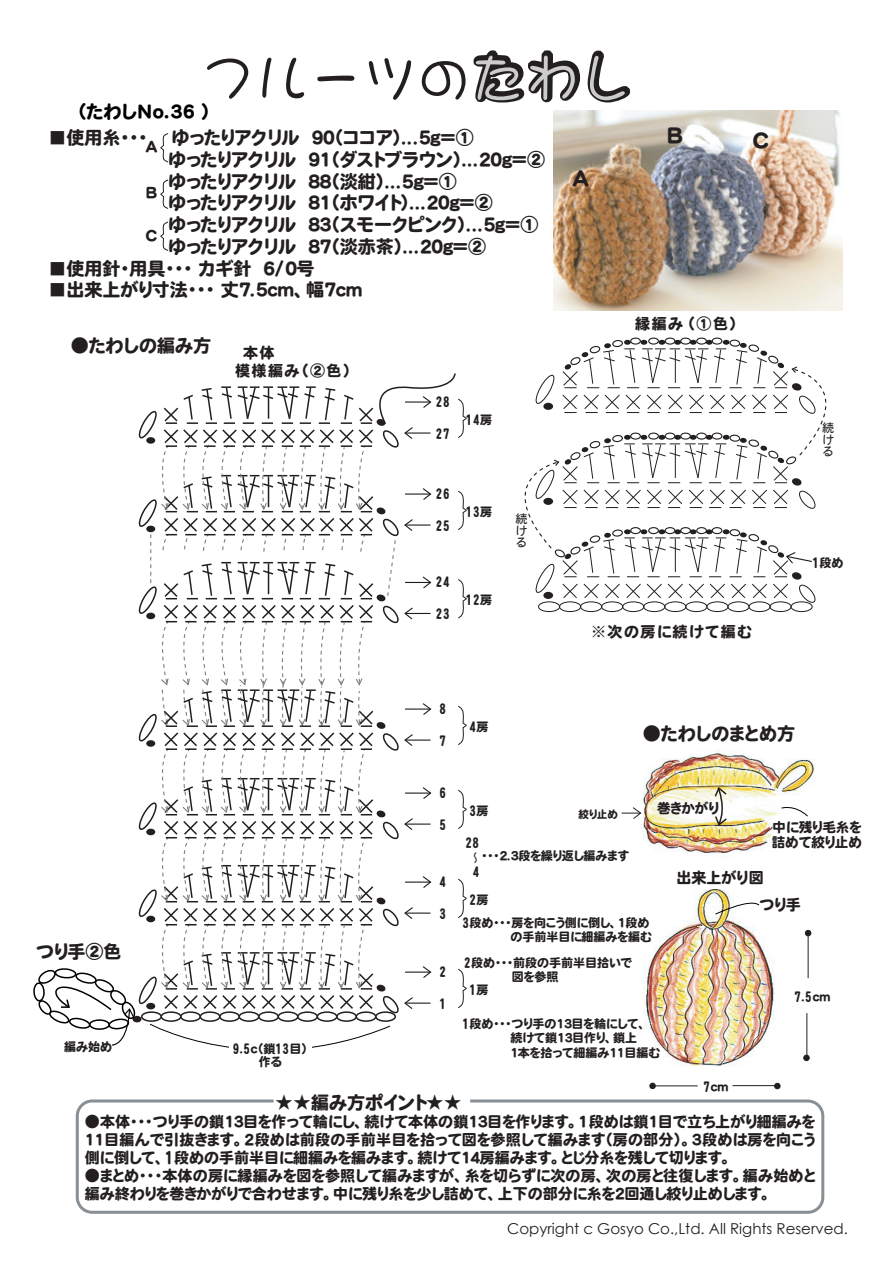
<style>
.page{position:relative;width:893px;height:1263px;background:#fff}
.page>*{position:absolute;margin:0;border:0;box-sizing:border-box;transform-origin:0 0}
.t1{font:54px "DF Maru Moji SL WIN RKSJ H";color:#231f20}
.t2{font:21px "HGP Heisei Marugothictai W8";color:#231f20}
.t3{font:18px/21.8px "HGP Heisei Marugothictai W8";color:#231f20}
.t4{font:18px "HGP Heisei Marugothictai W8";color:#000}
.t5{font:15px/18px "HGP Heisei Marugothictai W8";color:#231f20}
.t6{font:15px "Century Gothic";color:#231f20}
.t7{font:15px "HGP Heisei Marugothictai W8";letter-spacing:.1em;color:#231f20}
.t8{font:13.5px/15px "HGP Heisei Marugothictai W8";color:#231f20}
.t9{font:12px/14.2px "HGP Heisei Marugothictai W8";color:#231f20}
.t10{font:12px/12px "HGP Heisei Marugothictai W4";color:#231f20;text-align:justify}
.t11{font:10.5px "HGP Heisei Marugothictai W8";color:#231f20}
.s1{color:#ccc}
</style>
<div class="page">
<img style="left:641px;top:750px;width:174px;height:316px">
<svg style="left:781px;top:804px;width:27px;height:13px"></svg>
<img style="left:554px;top:110px;width:289px;height:200px">
<hr style="left:807px;top:1013px;width:1px;height:44px;background:#231f20">
<svg style="left:803px;top:1055px;width:7px;height:6px"></svg>
<hr style="left:808px;top:936px;width:1px;height:42px;background:#231f20">
<svg style="left:805px;top:930px;width:6px;height:6px"></svg>
<hr style="left:732px;top:1085px;width:44px;height:1px;background:#231f20">
<svg style="left:774px;top:1083px;width:6px;height:6px"></svg>
<hr style="left:655px;top:1085px;width:43px;height:1px;background:#231f20">
<svg style="left:649px;top:1083px;width:7px;height:6px"></svg>
<div style="left:76px;top:1099px;width:748px;height:115px;border:3px solid #888f95;border-radius:15px"></div>
<div style="left:274px;top:1097px;width:196px;height:9px;background:#fff"></div>
<svg style="left:160px;top:133px;width:8px;height:29px"></svg>
<svg style="left:160px;top:180px;width:8px;height:29px"></svg>
<svg style="left:160px;top:222px;width:8px;height:29px"></svg>
<div style="left:538px;top:601px;width:22px;height:11px;border:1px solid #231f20;border-radius:50%"></div>
<div style="left:559px;top:601px;width:22px;height:11px;border:1px solid #231f20;border-radius:50%"></div>
<div style="left:580px;top:601px;width:22px;height:11px;border:1px solid #231f20;border-radius:50%"></div>
<div style="left:601px;top:601px;width:22px;height:11px;border:1px solid #231f20;border-radius:50%"></div>
<div style="left:622px;top:601px;width:22px;height:11px;border:1px solid #231f20;border-radius:50%"></div>
<div style="left:643px;top:601px;width:22px;height:11px;border:1px solid #231f20;border-radius:50%"></div>
<div style="left:664px;top:601px;width:22px;height:11px;border:1px solid #231f20;border-radius:50%"></div>
<div style="left:685px;top:601px;width:22px;height:11px;border:1px solid #231f20;border-radius:50%"></div>
<div style="left:706px;top:601px;width:22px;height:11px;border:1px solid #231f20;border-radius:50%"></div>
<div style="left:728px;top:601px;width:21px;height:11px;border:1px solid #231f20;border-radius:50%"></div>
<div style="left:749px;top:601px;width:21px;height:11px;border:1px solid #231f20;border-radius:50%"></div>
<div style="left:770px;top:601px;width:21px;height:11px;border:1px solid #231f20;border-radius:50%"></div>
<div style="left:791px;top:601px;width:21px;height:11px;border:1px solid #231f20;border-radius:50%"></div>
<svg style="left:621px;top:807px;width:20px;height:12px"></svg>
<svg style="left:33px;top:373px;width:434px;height:675px"></svg>
<div style="left:630px;top:338px;width:11px;height:7px;border:1px solid #231f20;border-radius:50%"></div>
<div style="left:648px;top:338px;width:11px;height:7px;border:1px solid #231f20;border-radius:50%"></div>
<div style="left:665px;top:338px;width:10px;height:7px;border:1px solid #231f20;border-radius:50%"></div>
<div style="left:680px;top:338px;width:11px;height:7px;border:1px solid #231f20;border-radius:50%"></div>
<div style="left:696px;top:338px;width:11px;height:7px;border:1px solid #231f20;border-radius:50%"></div>
<div style="left:712px;top:338px;width:10px;height:7px;border:1px solid #231f20;border-radius:50%"></div>
<div style="left:729px;top:339px;width:11px;height:8px;border:1px solid #231f20;border-radius:50%"></div>
<svg style="left:524px;top:340px;width:303px;height:263px"></svg>
<svg style="left:713px;top:786px;width:15px;height:41px"></svg>
<svg style="left:715px;top:898px;width:45px;height:16px"></svg>
<h1 class="t1" style="left:201px;top:51px;width:433px">フルーツの<span class="s1">たわし</span></h1>
<p class="t4" style="left:78px;top:102px;width:134px">（たわしＮｏ．３６）</p>
<p class="t3" style="left:48px;top:127px;width:101px">■使用糸・・・</p>
<p class="t3" style="left:168px;top:127px;width:379px">ゆったりアクリル ９０（ココア）...５ｇ＝①<br>ゆったりアクリル ９１（ダストブラウン）...２０ｇ＝②ゆったりアクリル ８８（淡紺）...５ｇ＝①<br>ゆったりアクリル ８１（ホワイト）...２０ｇ＝②<br>ゆったりアクリル ８３（スモークピンク）...５ｇ＝①ゆったりアクリル ８７（淡赤茶）...２０ｇ＝②</p>
<p class="t3" style="left:48px;top:257px;width:267px">■使用針・用具・・・カギ針 ６/０号</p>
<p class="t3" style="left:48px;top:279px;width:316px">■出来上がり寸法・・・丈７.５ｃｍ、幅７ｃｍ</p>
<p class="t5" style="left:145px;top:138px;width:14px">Ａ</p>
<p class="t5" style="left:146px;top:184px;width:13px">Ｂ</p>
<p class="t5" style="left:146px;top:226px;width:13px">Ｃ</p>
<p class="t3" style="left:71px;top:334px;width:142px">●たわしの編み方</p>
<p class="t5" style="left:235px;top:344px;width:117px;text-indent:8px">本体<br>模様編み（②色）</p>
<p class="t9" style="left:436px;top:395px;width:15px">28</p>
<p class="t9" style="left:436px;top:427px;width:15px">27</p>
<p class="t9" style="left:466px;top:413px;width:28px">14房</p>
<p class="t9" style="left:436px;top:487px;width:15px">26</p>
<p class="t9" style="left:436px;top:519px;width:15px">25</p>
<p class="t9" style="left:466px;top:505px;width:28px">13房</p>
<p class="t9" style="left:436px;top:575px;width:15px">24</p>
<p class="t9" style="left:436px;top:607px;width:15px">23</p>
<p class="t9" style="left:466px;top:593px;width:28px">12房</p>
<p class="t10" style="left:515px;top:512px;width:13px">続ける</p>
<p class="t9" style="left:439px;top:702px;width:8px">8</p>
<p class="t9" style="left:439px;top:734px;width:8px">7</p>
<p class="t9" style="left:439px;top:786px;width:8px">6</p>
<p class="t9" style="left:469px;top:720px;width:21px">4房</p>
<h2 class="t2" style="left:572px;top:168px;width:19px">Ａ</h2>
<h2 class="t2" style="left:666px;top:125px;width:18px">Ｂ</h2>
<h2 class="t2" style="left:752px;top:130px;width:18px">Ｃ</h2>
<p class="t5" style="left:635px;top:314px;width:103px">縁編み（①色）</p>
<p class="t10" style="left:822px;top:422px;width:13px">続ける</p>
<p class="t7" style="left:591px;top:624px;width:163px">※次の房に続けて編む</p>
<p class="t9" style="left:812px;top:555px;width:33px">1段め</p>
<p class="t3" style="left:643px;top:723px;width:154px">●たわしのまとめ方</p>
<p class="t3" style="left:36px;top:941px;width:87px">つり手②色</p>
<p class="t9" style="left:64px;top:1040px;width:49px">編み始め</p>
<p class="t9" style="left:233px;top:1041px;width:76px;line-height:13.5px;text-align:center">9.5ｃ（鎖13目）作る</p>
<p class="t9" style="left:439px;top:818px;width:8px">5</p>
<p class="t9" style="left:439px;top:875px;width:8px">4</p>
<p class="t9" style="left:439px;top:907px;width:8px">3</p>
<p class="t9" style="left:439px;top:965px;width:8px">2</p>
<p class="t9" style="left:439px;top:997px;width:8px">1</p>
<p class="t9" style="left:469px;top:804px;width:21px">3房</p>
<p class="t11" style="left:579px;top:809px;width:41px">絞り止め</p>
<p class="t9" style="left:465px;top:836px;width:15px">28</p>
<p class="t9" style="left:473px;top:864px;width:8px">4</p>
<p class="t9" style="left:482px;top:849px;width:149px">・・・２.３段を繰り返し編みます</p>
<p class="t10" style="left:470px;top:852px;width:9px">〜</p>
<p class="t9" style="left:469px;top:893px;width:21px">2房</p>
<p class="t8" style="left:657px;top:800px;width:64px">巻きかがり</p>
<p class="t8" style="left:772px;top:820px;width:92px">中に残り毛糸を詰めて絞り止め</p>
<p class="t5" style="left:759px;top:864px;width:43px;line-height:27px;text-indent:-83px">出来上がり図<br>つり手</p>
<p class="t9" style="left:462px;top:915px;width:191px;text-align:right">3段め・・・房を向こう側に倒し、１段めの手前半目に細編みを編む</p>
<p class="t9" style="left:512px;top:956px;width:122px;text-indent:-48px">2段め・・・前段の手前半目拾いで図を参照</p>
<p class="t9" style="left:469px;top:983px;width:21px">1房</p>
<p class="t9" style="left:510px;top:1017px;width:151px;text-indent:-48px">1段め・・・つり手の１３目を輪にして、続けて鎖１３目作り、鎖上<br>１本を拾って細編み１１目編む</p>
<p class="t9" style="left:794px;top:989px;width:38px">7.5ｃｍ</p>
<p class="t9" style="left:703px;top:1079px;width:27px">7ｃｍ</p>
<p class="t3" style="left:275px;top:1092px;width:188px">★★編み方ポイント★★</p>
<p class="t5" style="left:85px;top:1113px;width:732px;text-align:justify">●本体・・・つり手の鎖１３目を作って輪にし、続けて本体の鎖１３目を作ります。１段めは鎖１目で立ち上がり細編みを１１目編んで引抜きます。２段めは前段の手前半目を拾って図を参照して編みます（房の部分）。３段めは房を向こう側に倒して、1段めの手前半目に細編みを編みます。続けて１４房編みます。とじ分糸を残して切ります。</p>
<p class="t5" style="left:85px;top:1167px;width:732px">●まとめ・・・本体の房に縁編みを図を参照して編みますが、糸を切らずに次の房、次の房と往復します。編み始めと編み終わりを巻きかがりで合わせます。中に残り糸を少し詰めて、上下の部分に糸を２回通し絞り止めします。</p>
<p class="t6" style="left:507px;top:1218px;width:342px">Copyright c Gosyo Co.,Ltd. All Rights Reserved.</p>
</div>
